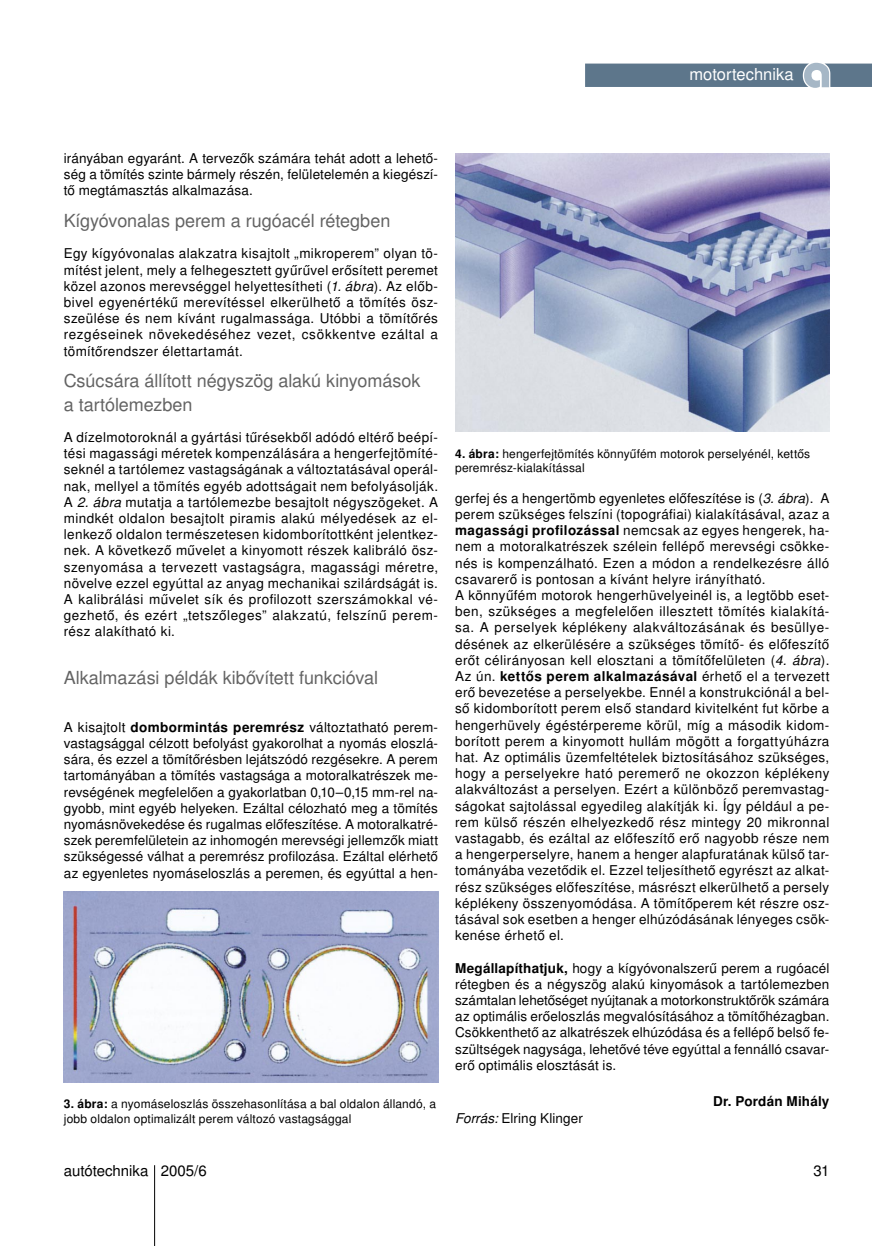
<style>
.page{position:relative;width:872px;height:1246px;background:#fff}
.page>*{position:absolute;margin:0;border:0;box-sizing:border-box;transform-origin:0 0}
.fejezet{font:18px/23.4px "Nimbus Sans LOT";letter-spacing:-.005em;color:#636363}
.t1{font:16.5px "Nimbus Sans LOT";color:#fff}
.t2{font:15px "Nimbus Sans LOT";color:#000}
.szoveg{font:13.5px/16.2px "Nimbus Sans LOT";letter-spacing:.02em;color:#000;text-align:justify}
.szoveg-2{font:700 13.5px "Nimbus Sans LOT";letter-spacing:.015em;color:#000}
.kepala{font:12px/14.4px "Nimbus Sans LOT";letter-spacing:.015em;color:#000}
.s1{font-style:italic}
.s2{font-weight:700}
</style>
<div class="page">
<svg style="left:585px;top:63px;width:287px;height:25px;background:#6f8598"></svg>
<hr style="left:154px;top:1165px;width:1px;height:81px;background:#000">
<img style="left:455px;top:153px;width:374px;height:279px">
<img style="left:64px;top:892px;width:374px;height:191px">
<p class="t1" style="left:689px;top:64px;width:106px">motortechnika</p>
<p class="szoveg" style="left:64px;top:150px;width:376px">irányában egyaránt. A tervezők számára tehát adott a lehető&shy;ség a tömítés szinte bármely részén, felületelemén a kiegészí&shy;tő megtámasztás alkalmazása.</p>
<p class="fejezet" style="left:64px;top:210px;width:328px">Kígyóvonalas perem a rugóacél rétegben</p>
<p class="szoveg" style="left:64px;top:246px;width:376px">Egy kígyóvonalas alakzatra kisajtolt „mikroperem” olyan tö&shy;mítést jelent, mely a felhegesztett gyűrűvel erősített peremet közel azonos merevséggel helyettesítheti (<span class="s1">1. ábra</span>). Az előb&shy;bivel egyenértékű merevítéssel elkerülhető a tömítés ösz&shy;szeülése és nem kívánt rugalmassága. Utóbbi a tömítőrés rezgéseinek növekedéséhez vezet, csökkentve ezáltal a tömítőrendszer élettartamát.</p>
<p class="fejezet" style="left:64px;top:370px;width:358px">Csúcsára állított négyszög alakú kinyomások a tartólemezben</p>
<p class="szoveg" style="left:64px;top:429px;width:376px">A dízelmotoroknál a gyártási tűrésekből adódó eltérő beépí&shy;tési magassági méretek kompenzálására a hengerfejtömíté&shy;seknél a tartólemez vastagságának a változtatásával operál&shy;nak, mellyel a tömítés egyéb adottságait nem befolyásolják.<br>A <span class="s1">2. ábra</span> mutatja a tartólemezbe besajtolt négyszögeket. A mindkét oldalon besajtolt piramis alakú mélyedések az el&shy;lenkező oldalon természetesen kidomborítottként jelentkez&shy;nek. A következő művelet a kinyomott részek kalibráló ösz&shy;szenyomása a tervezett vastagságra, magassági méretre, növelve ezzel egyúttal az anyag mechanikai szilárdságát is.<br>A kalibrálási művelet sík és profilozott szerszámokkal vé&shy;gezhető, és ezért „tetszőleges” alakzatú, felszínű perem&shy;rész alakítható ki.</p>
<p class="fejezet" style="left:64px;top:667px;width:316px">Alkalmazási példák kibővített funkcióval</p>
<p class="szoveg" style="left:64px;top:719px;width:376px">A kisajtolt <span class="s2">dombormintás peremrész</span> változtatható perem&shy;vastagsággal célzott befolyást gyakorolhat a nyomás eloszlá&shy;sára, és ezzel a tömítőrésben lejátszódó rezgésekre. A perem tartományában a tömítés vastagsága a motoralkatrészek me&shy;revségének megfelelően a gyakorlatban 0,10–0,15 mm-rel na&shy;gyobb, mint egyéb helyeken. Ezáltal célozható meg a tömítés nyomásnövekedése és rugalmas előfeszítése. A motoralkatré&shy;szek peremfelületein az inhomogén merevségi jellemzők miatt szükségessé válhat a peremrész profilozása. Ezáltal elérhető az egyenletes nyomáseloszlás a peremen, és egyúttal a hen-</p>
<p class="kepala" style="left:64px;top:1097px;width:374px"><span class="s2">3. ábra:</span> a nyomáseloszlás összehasonlítása a bal oldalon állandó, a jobb oldalon optimalizált perem változó vastagsággal</p>
<p class="t2" style="left:64px;top:1162px;width:144px">autótechnika 2005/6</p>
<p class="kepala" style="left:455px;top:447px;width:356px"><span class="s2">4. ábra:</span> hengerfejtömítés könnyűfém motorok perselyénél, kettős peremrész-kialakítással</p>
<p class="szoveg" style="left:455px;top:490px;width:376px">gerfej és a hengertömb egyenletes előfeszítése is (<span class="s1">3. ábra</span>). A perem szükséges felszíni (topográfiai) kialakításával, azaz a <span class="s2">magassági profilozással</span> nemcsak az egyes hengerek, ha&shy;nem a motoralkatrészek szélein fellépő merevségi csökke&shy;nés is kompenzálható. Ezen a módon a rendelkezésre álló csavarerő is pontosan a kívánt helyre irányítható.</p>
<p class="szoveg" style="left:455px;top:587px;width:376px">A könnyűfém motorok hengerhüvelyeinél is, a legtöbb eset&shy;ben, szükséges a megfelelően illesztett tömítés kialakítá&shy;sa. A perselyek képlékeny alakváltozásának és besüllye&shy;désének az elkerülésére a szükséges tömítő- és előfeszítő erőt célirányosan kell elosztani a tömítőfelületen (<span class="s1">4. ábra</span>).<br>Az ún. <span class="s2">kettős perem alkalmazásával</span> érhető el a tervezett erő bevezetése a perselyekbe. Ennél a konstrukciónál a bel&shy;ső kidomborított perem első standard kivitelként fut körbe a hengerhüvely égéstérpereme körül, míg a második kidom&shy;borított perem a kinyomott hullám mögött a forgattyúházra hat. Az optimális üzemfeltételek biztosításához szükséges, hogy a perselyekre ható peremerő ne okozzon képlékeny alakváltozást a perselyen. Ezért a különböző peremvastag&shy;ságokat sajtolással egyedileg alakítják ki. Így például a pe&shy;rem külső részén elhelyezkedő rész mintegy 20 mikronnal vastagabb, és ezáltal az előfeszítő erő nagyobb része nem a hengerperselyre, hanem a henger alapfuratának külső tar&shy;tományába vezetődik el. Ezzel teljesíthető egyrészt az alkat&shy;rész szükséges előfeszítése, másrészt elkerülhető a persely képlékeny összenyomódása. A tömítőperem két részre osz&shy;tásával sok esetben a henger elhúzódásának lényeges csök&shy;kenése érhető el.</p>
<p class="szoveg" style="left:455px;top:960px;width:376px"><span class="s2">Megállapíthatjuk,</span> hogy a kígyóvonalszerű perem a rugóacél rétegben és a négyszög alakú kinyomások a tartólemezben számtalan lehetőséget nyújtanak a motorkonstruktőrök számára az optimális erőeloszlás megvalósításához a tömítőhézagban.<br>Csökkenthető az alkatrészek elhúzódása és a fellépő belső fe&shy;szültségek nagysága, lehetővé téve egyúttal a fennálló csavar&shy;erő optimális elosztását is.</p>
<p class="szoveg-2" style="left:713px;top:1093px;width:118px">Dr. Pordán Mihály</p>
<p class="szoveg" style="left:455px;top:1110px;width:129px"><span class="s1">Forrás:</span> Elring Klinger</p>
<p class="t2" style="left:813px;top:1162px;width:17px">31</p>
</div>
